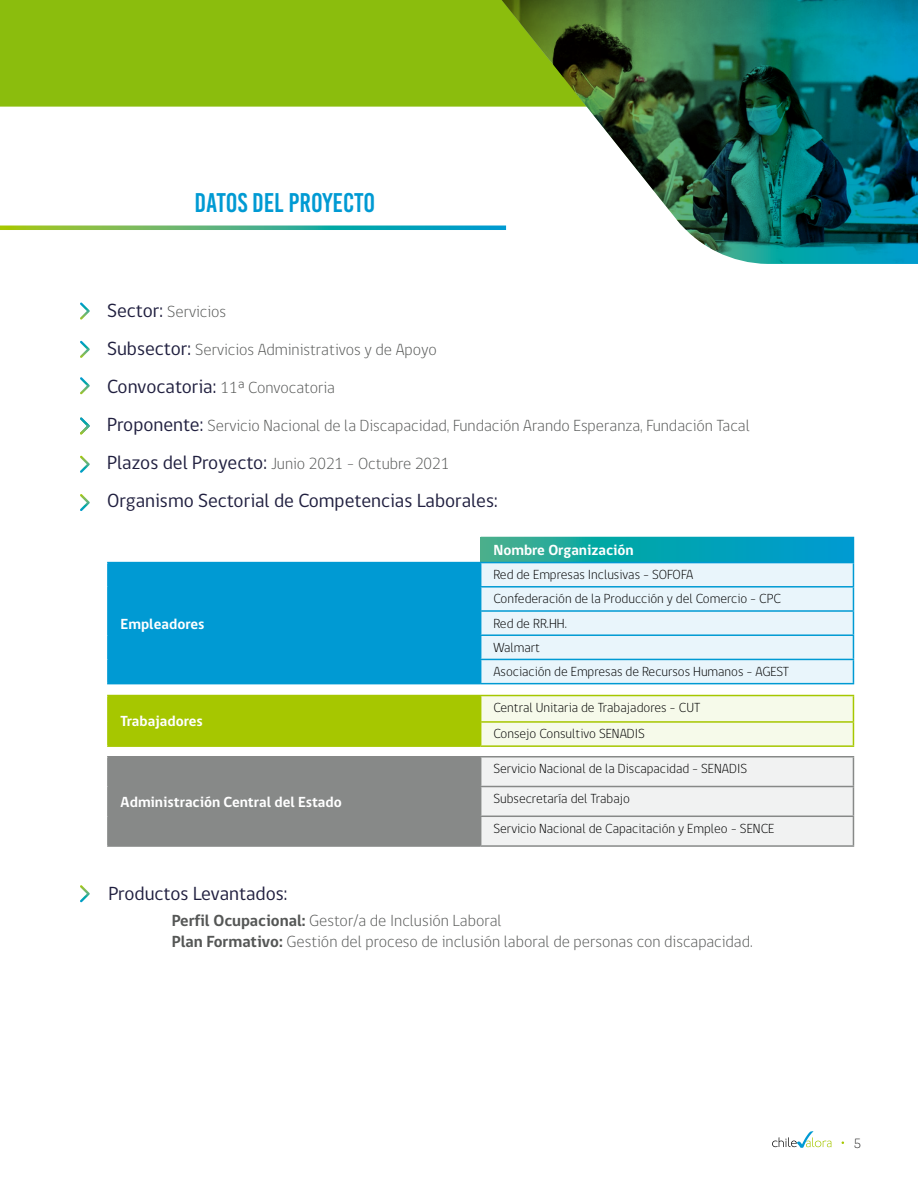
<style>
.page{position:relative;width:918px;height:1188px;background:#fff}
.page>*{position:absolute;margin:0;border:0;box-sizing:border-box;transform-origin:0 0}
.t1{font:27px "Bebas Kai";color:#009ad3}
.t2{font:19.5px "gob CL";color:#201f3f}
.t3{font:300 16.5px/21px "gob CL";color:#555756}
.t4{font:700 15px "gob CL";color:#fff}
.t5{font:300 13.5px/24.2px "gob CL";color:#000}
.t6{font:300 13.5px "Biblioteca Sans";color:#000}
.s1{font-weight:400;font-size:19.5px;color:#201f3f}
.s2{font-weight:700}
</style>
<div class="page">
<div style="left:0;top:0;width:491px;height:107px;background:#8bbd0d"></div>
<img style="left:491px;top:0;width:427px;height:264px">
<svg style="left:0;top:226px;width:506px;height:4px;background:#45af81"></svg>
<svg style="left:481px;top:538px;width:372px;height:24px;background:#0ea4af"></svg>
<div style="left:108px;top:563px;width:373px;height:121px;background:#009ad3"></div>
<div style="left:481px;top:563px;width:372px;height:120px;background:#e9f5fb"></div>
<hr style="left:107px;top:562px;width:374px;height:1px;background:#009ad3">
<hr style="left:107px;top:563px;width:2px;height:24px;background:#009ad3">
<hr style="left:107px;top:587px;width:2px;height:24px;background:#009ad3">
<hr style="left:107px;top:611px;width:2px;height:24px;background:#009ad3">
<hr style="left:107px;top:635px;width:2px;height:24px;background:#009ad3">
<hr style="left:107px;top:659px;width:2px;height:24px;background:#009ad3">
<hr style="left:107px;top:683px;width:374px;height:1px;background:#009ad3">
<hr style="left:481px;top:562px;width:373px;height:1px;background:#009ad3">
<hr style="left:480px;top:586px;width:374px;height:2px;background:#009ad3">
<hr style="left:480px;top:610px;width:374px;height:2px;background:#009ad3">
<hr style="left:480px;top:634px;width:374px;height:2px;background:#009ad3">
<hr style="left:480px;top:659px;width:374px;height:1px;background:#009ad3">
<svg style="left:853px;top:538px;width:1px;height:145px"></svg>
<hr style="left:481px;top:683px;width:373px;height:1px;background:#009ad3">
<div style="left:108px;top:757px;width:373px;height:89px;background:#878988"></div>
<hr style="left:107px;top:756px;width:374px;height:2px;background:#878988">
<hr style="left:107px;top:757px;width:2px;height:30px;background:#878988">
<hr style="left:107px;top:787px;width:2px;height:29px;background:#878988">
<hr style="left:107px;top:816px;width:2px;height:29px;background:#878988">
<hr style="left:107px;top:845px;width:374px;height:2px;background:#878988">
<hr style="left:481px;top:756px;width:373px;height:2px;background:#878988">
<svg style="left:481px;top:757px;width:373px;height:88px"></svg>
<hr style="left:481px;top:845px;width:373px;height:2px;background:#878988">
<div style="left:108px;top:696px;width:373px;height:50px;background:#a6c700"></div>
<hr style="left:107px;top:695px;width:374px;height:1px;background:#a6c700">
<hr style="left:107px;top:696px;width:2px;height:26px;background:#a6c700">
<hr style="left:107px;top:722px;width:2px;height:23px;background:#a6c700">
<hr style="left:107px;top:745px;width:374px;height:2px;background:#a6c700">
<hr style="left:481px;top:695px;width:373px;height:1px;background:#a6c700">
<svg style="left:480px;top:696px;width:374px;height:50px;background:#f2f7df"></svg>
<hr style="left:481px;top:745px;width:373px;height:2px;background:#a6c700">
<svg style="left:80px;top:303px;width:10px;height:17px"></svg>
<svg style="left:80px;top:341px;width:10px;height:17px"></svg>
<svg style="left:80px;top:456px;width:10px;height:17px"></svg>
<svg style="left:80px;top:417px;width:10px;height:18px"></svg>
<svg style="left:80px;top:494px;width:10px;height:17px"></svg>
<svg style="left:80px;top:377px;width:10px;height:17px"></svg>
<svg style="left:80px;top:885px;width:10px;height:17px"></svg>
<svg style="left:772px;top:1131px;width:59px;height:17px"></svg>
<h1 class="t1" style="left:195px;top:189px;width:182px">DATOS DEL PROYECTO</h1>
<p class="t3" style="left:107px;top:302px;width:121px"><span class="s1">Sector:</span> Servicios</p>
<p class="t3" style="left:107px;top:340px;width:331px"><span class="s1">Subsector:</span> Servicios Administrativos y de Apoyo</p>
<p class="t3" style="left:107px;top:378px;width:230px"><span class="s1">Convocatoria:</span> 11ª Convocatoria</p>
<p class="t3" style="left:107px;top:416px;width:644px"><span class="s1">Proponente:</span> Servicio Nacional de la Discapacidad, Fundación Arando Esperanza, Fundación Tacal</p>
<p class="t3" style="left:107px;top:454px;width:344px"><span class="s1">Plazos del Proyecto:</span> Junio 2021 – Octubre 2021</p>
<p class="t2" style="left:107px;top:487px;width:392px">Organismo Sectorial de Competencias Laborales:</p>
<p class="t4" style="left:121px;top:613px;width:85px">Empleadores</p>
<p class="t4" style="left:121px;top:711px;width:84px">Trabajadores</p>
<p class="t4" style="left:121px;top:792px;width:223px">Administración Central del Estado</p>
<p class="t4" style="left:493px;top:539px;width:142px">Nombre Organización</p>
<p class="t5" style="left:493px;top:563px;width:297px">Red de Empresas Inclusivas - SOFOFA<br>Confederación de la Producción y del Comercio - CPC<br>Red de RR.HH.<br>Walmart<br>Asociación de Empresas de Recursos Humanos - AGEST</p>
<p class="t5" style="left:493px;top:695px;width:209px;line-height:26.4px">Central Unitaria de Trabajadores – CUT<br>Consejo Consultivo SENADIS</p>
<p class="t5" style="left:493px;top:757px;width:255px">Servicio Nacional de la Discapacidad - SENADIS</p>
<p class="t5" style="left:493px;top:787px;width:138px">Subsecretaría del Trabajo</p>
<p class="t5" style="left:493px;top:817px;width:283px">Servicio Nacional de Capacitación y Empleo – SENCE</p>
<p class="t2" style="left:108px;top:880px;width:181px">Productos Levantados:</p>
<p class="t3" style="left:172px;top:910px;width:582px"><span class="s2">Perfil Ocupacional:</span> Gestor/a de Inclusión Laboral<br><span class="s2">Plan Formativo:</span> Gestión del proceso de inclusión laboral de personas con discapacidad.</p>
<p class="t6" style="left:854px;top:1136px;width:8px">5</p>
</div>
